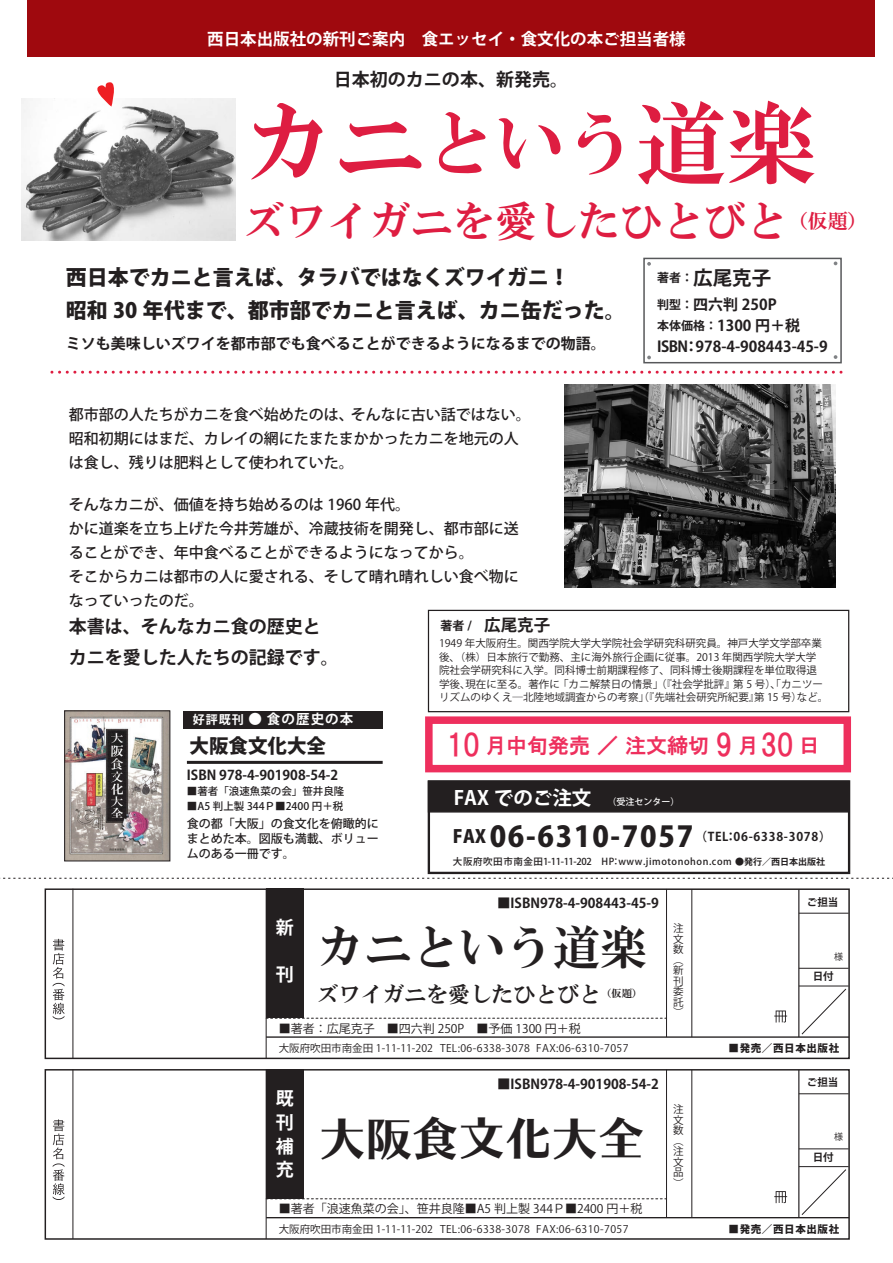
<style>
.page{position:relative;width:893px;height:1263px;background:#fff}
.page>*{position:absolute;margin:0;border:0;box-sizing:border-box;transform-origin:0 0}
.t1{font:90.45px "HGS Mincho E";color:#de1d41}
.t2{font:47.25px "HGS Mincho E";color:#231f20}
.t3{font:46.5px "Kan 415 Typos Std";color:#231f20}
.t4{font:41.85px "HGS Mincho E";color:#de1d41}
.t5{font:800 28.5px "Koz Go Pr 6 N";letter-spacing:.06em;color:#231f20}
.t6{font:21.9px "HGS Mincho E";color:#231f20}
.t7{font:800 21px/33px "Koz Go Pr 6 N";color:#231f20}
.t8{font:21px "HGS Gothic E";color:#ee2f5d}
.t9{font:700 19.5px "Koz Go Pr 6 N";color:#fff}
.t10{font:800 19.5px "Koz Go Pr 6 N";color:#231f20}
.t11{font:700 19.5px "Koz Go Pr 6 N";color:#231f20}
.t12{font:700 18px/31.5px "Koz Go Pr 6 N";color:#231f20}
.t13{font:700 18px/23.7px "Koz Go Pr 6 N";color:#fff;text-align:justify}
.t14{font:700 16.5px "Koz Go Pr 6 N";color:#fff}
.t15{font:700 16.5px "Koz Go Pr 6 N";color:#231f20}
.t16{font:500 15px/24px "Koz Go Pr 6 N";color:#231f20}
.t17{font:700 15px/21px "Koz Go Pr 6 N";color:#231f20}
.t18{font:700 13.5px "Koz Go Pr 6 N";color:#231f20}
.t19{font:700 13.5px "Koz Go Pr 6 N";letter-spacing:.08em;color:#fff}
.t20{font:12px "Koz Go Pr 6 N";color:#231f20}
.t21{font:500 12px/15px "Koz Go Pr 6 N";color:#231f20;text-align:justify}
.t22{font:700 12px "Koz Go Pr 6 N";letter-spacing:.06em;color:#231f20}
.t23{font:10.5px/10.5px "Koz Go Pr 6 N";color:#231f20;text-align:justify}
.t24{font:10.5px "Koz Go Pr 6 N";letter-spacing:.04em;color:#231f20}
.t25{font:500 10.5px "Koz Go Pr 6 N";color:#231f20}
.t26{font:800 10.5px "Koz Go Pro";letter-spacing:.06em;color:#231f20}
.t27{font:700 10.5px "Koz Go Pr 6 N";color:#231f20}
.t28{font:500 9.45px "Koz Go Pr 6 N";letter-spacing:.06em;color:#231f20}
.t29{font:9px "Koz Go Pr 6 N";color:#231f20}
.s1{font-size:70.5px}
.s2{font-size:12px}
.s3{font-size:30px}
.s4{font-weight:500;font-size:9px}
.s5{font-size:18px}
.s6{font-weight:700;font-size:9px}
.s7{font-family:"Koz Go Pro"}
</style>
<div class="page">
<img style="left:22px;top:99px;width:213px;height:142px">
<div style="left:184px;top:711px;width:199px;height:18px;background:#231f20"></div>
<div style="left:28px;top:0;width:847px;height:56px;background:#9f090e"></div>
<svg style="left:0;top:878px;width:893px;height:1px"></svg>
<hr style="left:73px;top:889px;width:1px;height:169px;background:#231f20">
<div style="left:45px;top:888px;width:805px;height:171px;border:1px solid #231f20"></div>
<hr style="left:691px;top:889px;width:1px;height:148px;background:#231f20">
<hr style="left:666px;top:889px;width:1px;height:148px;background:#231f20">
<hr style="left:266px;top:1036px;width:583px;height:2px;background:#231f20">
<svg style="left:53px;top:939px;width:12px;height:80px"></svg>
<svg style="left:267px;top:1018px;width:399px;height:1px"></svg>
<svg style="left:774px;top:1010px;width:13px;height:12px"></svg>
<hr style="left:266px;top:889px;width:1px;height:169px;background:#231f20">
<div style="left:428px;top:781px;width:421px;height:31px;background:#231f20"></div>
<div style="left:428px;top:780px;width:422px;height:94px;border:2px solid #231f20"></div>
<hr style="left:798px;top:889px;width:1px;height:148px;background:#231f20">
<hr style="left:799px;top:968px;width:50px;height:1px;background:#231f20">
<hr style="left:799px;top:986px;width:50px;height:1px;background:#231f20">
<hr style="left:799px;top:913px;width:50px;height:1px;background:#231f20">
<svg style="left:801px;top:988px;width:46px;height:47px"></svg>
<hr style="left:73px;top:1069px;width:1px;height:170px;background:#231f20">
<div style="left:45px;top:1069px;width:805px;height:171px;border:1px solid #231f20"></div>
<hr style="left:691px;top:1070px;width:1px;height:148px;background:#231f20">
<hr style="left:666px;top:1069px;width:1px;height:148px;background:#231f20">
<hr style="left:266px;top:1217px;width:583px;height:1px;background:#231f20">
<svg style="left:53px;top:1119px;width:12px;height:81px"></svg>
<svg style="left:303px;top:1198px;width:363px;height:1px"></svg>
<svg style="left:774px;top:1191px;width:13px;height:12px"></svg>
<hr style="left:266px;top:1069px;width:1px;height:170px;background:#231f20">
<hr style="left:798px;top:1070px;width:1px;height:148px;background:#231f20">
<hr style="left:799px;top:1148px;width:50px;height:1px;background:#231f20">
<hr style="left:799px;top:1166px;width:50px;height:1px;background:#231f20">
<hr style="left:799px;top:1093px;width:50px;height:1px;background:#231f20">
<svg style="left:801px;top:1169px;width:45px;height:46px"></svg>
<div style="left:425px;top:716px;width:426px;height:56px;border:8px solid #ee2f5d"></div>
<div style="left:266px;top:1069px;width:37px;height:130px;background:#231f20"></div>
<div style="left:266px;top:889px;width:37px;height:129px;background:#231f20"></div>
<svg style="left:93px;top:82px;width:25px;height:25px"></svg>
<img style="left:66px;top:712px;width:102px;height:147px">
<div style="left:64px;top:710px;width:106px;height:151px;border:1px solid #231f20"></div>
<hr style="left:187px;top:761px;width:196px;height:3px;background:#231f20">
<svg style="left:60px;top:371px;width:782px;height:3px"></svg>
<div style="left:643px;top:258px;width:199px;height:105px;border:2px solid #57585a"></div>
<svg style="left:647px;top:262px;width:4px;height:4px"></svg>
<svg style="left:647px;top:356px;width:4px;height:3px"></svg>
<svg style="left:834px;top:355px;width:3px;height:4px"></svg>
<div style="left:428px;top:610px;width:421px;height:102px;border:1px solid #231f20"></div>
<img style="left:564px;top:384px;width:271px;height:204px">
<h3 class="t14" style="left:207px;top:30px;width:480px">西日本出版社の新刊ご案内　食エッセイ・食文化の本ご担当者様</h3>
<h3 class="t12" style="left:334px;top:64px;width:235px">日本初のカニの本、新発売。</h3>
<h1 class="t1" style="left:243px;top:97px;width:575px">カニ<span class="s1">という</span>道楽</h1>
<h3 class="t4" style="left:243px;top:200px;width:626px">ズワイガニを愛したひとびと<sup>（仮題）</sup></h3>
<h3 class="t7" style="left:66px;top:261px;width:561px">西日本でカニと言えば、タラバではなくズワイガニ！<br>昭和 30 年代まで、都市部でカニと言えば、カニ缶だった。</h3>
<h3 class="t17" style="left:66px;top:333px;width:541px">ミソも美味しいズワイを都市部でも食べることができるようになるまでの物語。</h3>
<h3 class="t11" style="left:657px;top:267px;width:115px"><span class="s2">著者：</span>広尾克子</h3>
<h3 class="t17" style="left:657px;top:294px;width:172px"><span class="s2">判型：</span>四六判 250P<br><span class="s2">本体価格：</span>1300 円＋税<br>ISBN：978-4-908443-45-9</h3>
<h3 class="t16" style="left:69px;top:403px;width:464px">都市部の人たちがカニを食べ始めたのは、そんなに古い話ではない。昭和初期にはまだ、カレイの網にたまたまかかったカニを地元の人は食し、残りは肥料として使われていた。</h3>
<h3 class="t16" style="left:69px;top:493px;width:451px">そんなカニが、価値を持ち始めるのは 1960 年代。<br>かに道楽を立ち上げた今井芳雄が、冷蔵技術を開発し、都市部に送ることができ、年中食べることができるようになってから。<br>そこからカニは都市の人に愛される、そして晴れ晴れしい食べ物になっていったのだ。</h3>
<h3 class="t12" style="left:69px;top:611px;width:271px">本書は、そんなカニ食の歴史とカニを愛した人たちの記録です。</h3>
<h3 class="t15" style="left:441px;top:616px;width:111px"><span class="s2">著者 /</span> 広尾克子</h3>
<p class="t23" style="left:439px;top:637px;width:391px;line-height:13.5px;text-align:left">1949 年大阪府生。関西学院大学大学院社会学研究科研究員。神戸大学文学部卒業後、（株）日本旅行で勤務、主に海外旅行企画に従事。2013 年関西学院大学大学院社会学研究科に入学。同科博士前期課程修了、同科博士後期課程を単位取得退学後、現在に至る。著作に「カニ解禁日の情景」（『社会学批評』第 5 号）、「カニツーリズムのゆくえ―北陸地域調査からの考察」（『先端社会研究所紀要』第 15 号）など。</p>
<p class="t19" style="left:193px;top:712px;width:162px"><span class="s2">好評既刊</span> ● 食の歴史の本</p>
<h3 class="t10" style="left:190px;top:735px;width:138px">大阪食文化大全</h3>
<p class="t18" style="left:187px;top:767px;width:153px">ISBN 978-4-901908-54-2</p>
<p class="t25" style="left:187px;top:785px;width:159px">■著者「浪速魚菜の会」笹井良隆</p>
<p class="t25" style="left:187px;top:800px;width:158px">■A5 判上製 344Ｐ■2400 円＋税</p>
<p class="t21" style="left:187px;top:817px;width:193px">食の都「大阪」の食文化を俯瞰的にまとめた本。図版も満載、ボリュームのある一冊です。</p>
<h3 class="t8" style="left:447px;top:735px;width:374px"><span class="s3">10</span> 月中旬発売 ／ 注文締切 <span class="s3">9</span> 月<span class="s3">30</span> 日</h3>
<h3 class="t9" style="left:454px;top:786px;width:227px">FAX でのご注文 <span class="s4">（受注センター）</span></h3>
<h3 class="t5" style="left:453px;top:820px;width:242px"><span class="s5">FAX</span> 06-6310-7057</h3>
<p class="t22" style="left:695px;top:829px;width:138px">（TEL：06-6338-3078）</p>
<p class="t28" style="left:453px;top:856px;width:374px">大阪府吹田市南金田1-11-11-202　HP：www.jimotonohon.com <span class="s6">●発行／西日本出版社</span></p>
<p class="t18" style="left:497px;top:896px;width:163px">■ISBN978-4-908443-45-9</p>
<p class="t27" style="left:807px;top:896px;width:33px">ご担当</p>
<h3 class="t13" style="left:276px;top:915px;width:19px">新</h3>
<h3 class="t13" style="left:276px;top:963px;width:19px">刊</h3>
<h2 class="t2" style="left:317px;top:923px;width:332px">カニという道楽</h2>
<h3 class="t6" style="left:317px;top:982px;width:327px">ズワイガニを愛したひとびと<sup>（仮題）</sup></h3>
<p class="t20" style="left:279px;top:1022px;width:304px">■著者：広尾克子　■四六判 250P　■予価 1300 円＋税</p>
<p class="t23" style="left:673px;top:923px;width:12px">注文数（新刊委託）</p>
<p class="t29" style="left:834px;top:951px;width:10px">様</p>
<p class="t27" style="left:813px;top:970px;width:22px">日付</p>
<p class="t24" style="left:279px;top:1042px;width:351px"><span class="s7">大阪府吹田市南金田 1-11-11-202</span> TEL:06-6338-3078 FAX:06-6310-7057</p>
<p class="t26" style="left:729px;top:1042px;width:112px">■発売／西日本出版社</p>
<h3 class="t13" style="left:276px;top:1087px;width:19px">既刊補充</h3>
<p class="t18" style="left:497px;top:1076px;width:163px">■ISBN978-4-901908-54-2</p>
<h3 class="t3" style="left:319px;top:1113px;width:327px">大阪食文化大全</h3>
<p class="t20" style="left:279px;top:1202px;width:365px">■著者「浪速魚菜の会」、笹井良隆■A5 判上製 344Ｐ■2400 円＋税</p>
<p class="t23" style="left:673px;top:1104px;width:12px">注文数（注文品）</p>
<p class="t27" style="left:807px;top:1076px;width:33px">ご担当</p>
<p class="t29" style="left:834px;top:1132px;width:10px">様</p>
<p class="t27" style="left:813px;top:1151px;width:22px">日付</p>
<p class="t24" style="left:279px;top:1223px;width:351px"><span class="s7">大阪府吹田市南金田 1-11-11-202</span> TEL:06-6338-3078 FAX:06-6310-7057</p>
<p class="t26" style="left:729px;top:1222px;width:112px">■発売／西日本出版社</p>
</div>
